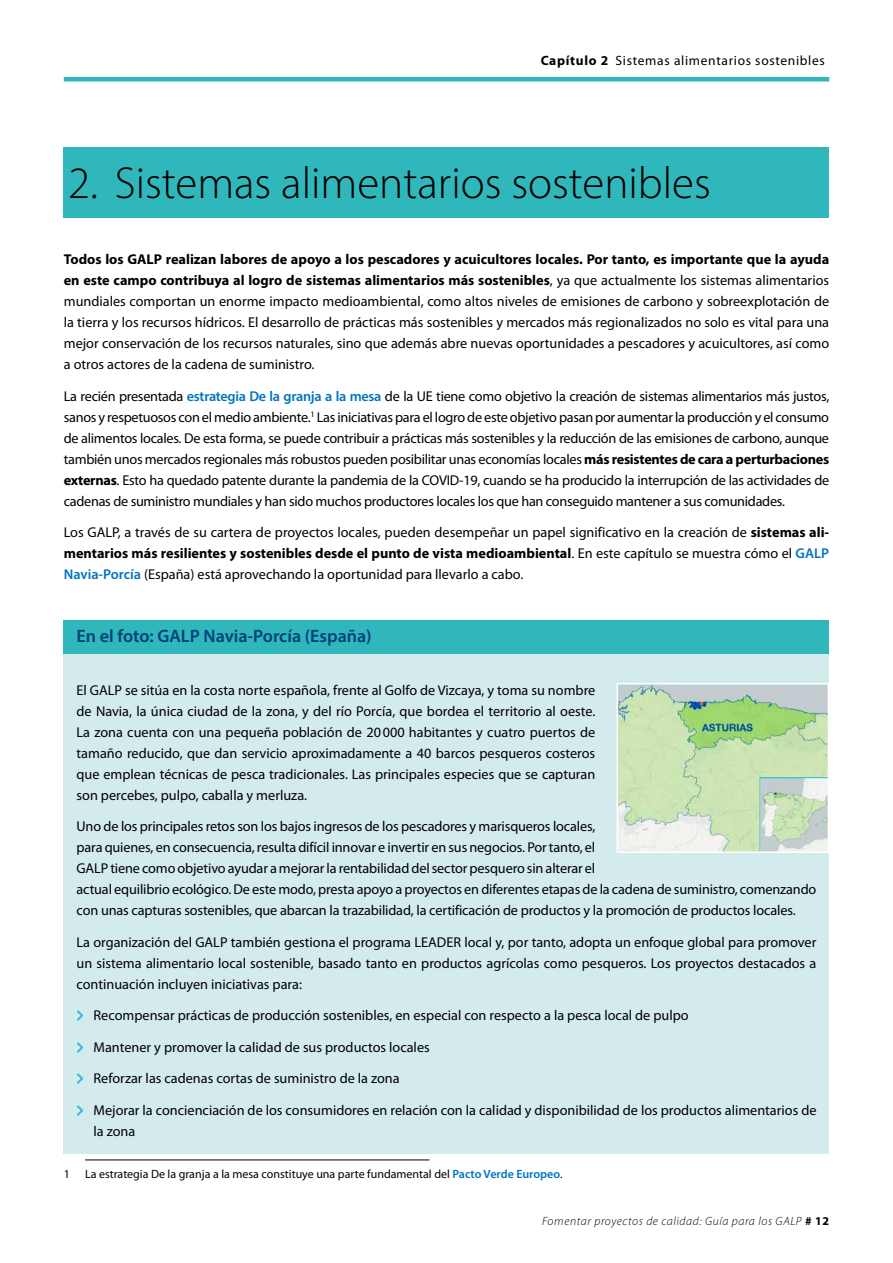
<style>
.page{position:relative;width:893px;height:1263px;background:#fff}
.page>*{position:absolute;margin:0;border:0;box-sizing:border-box;transform-origin:0 0}
.t1{font:300 45px "Myriad Pro";color:#000}
.t2{font:600 18px "Myriad Pro";color:#004179}
.t3{font:14.25px/21px "Myriad Pro";letter-spacing:-.01em;color:#000;text-align:justify}
.t4{font:13.5px "Myriad Pro";letter-spacing:.05em;color:#000}
.t5{font:12px "Myriad Pro";color:#000}
.t6{font:italic 300 12px "Myriad Pro";letter-spacing:.05em;color:#000}
.s1{font-weight:700}
.s2{font-weight:600;color:#0075be}
.s3{font-weight:700;font-style:normal}
</style>
<div class="page">
<div style="left:64px;top:77px;width:765px;height:5px;background:#2fb7bc"></div>
<hr style="left:85px;top:1160px;width:344px;height:1px;background:#000">
<div style="left:64px;top:147px;width:765px;height:71px;background:#2fb7bc"></div>
<div style="left:64px;top:620px;width:765px;height:41px;background:#2fb7bc"></div>
<div style="left:64px;top:654px;width:765px;height:38px;background:#d3ebec"></div>
<div style="left:64px;top:675px;width:765px;height:143px;background:#d3ebec"></div>
<div style="left:64px;top:812px;width:765px;height:121px;background:#d3ebec"></div>
<div style="left:64px;top:927px;width:765px;height:80px;background:#d3ebec"></div>
<div style="left:64px;top:1001px;width:765px;height:37px;background:#d3ebec"></div>
<div style="left:64px;top:1032px;width:765px;height:38px;background:#d3ebec"></div>
<div style="left:64px;top:1064px;width:765px;height:37px;background:#d3ebec"></div>
<div style="left:64px;top:1095px;width:765px;height:59px;background:#d3ebec"></div>
<img style="left:620px;top:686px;width:206px;height:164px">
<div style="left:617px;top:683px;width:212px;height:170px;border:2px solid #fff"></div>
<p class="t4" style="left:541px;top:52px;width:286px"><span class="s1">Capítulo 2</span> Sistemas alimentarios sostenibles</p>
<h1 class="t1" style="left:68px;top:156px;width:644px">2. Sistemas alimentarios sostenibles</h1>
<p class="t3" style="left:64px;top:248px;width:767px"><span class="s1">Todos los GALP realizan labores de apoyo a los pescadores y acuicultores locales. Por tanto, es importante que la ayuda en este campo contribuya al logro de sistemas alimentarios más sostenibles</span>, ya que actualmente los sistemas alimentarios mundiales comportan un enorme impacto medioambiental, como altos niveles de emisiones de carbono y sobreexplotación de la tierra y los recursos hídricos. El desarrollo de prácticas más sostenibles y mercados más regionalizados no solo es vital para una mejor conservación de los recursos naturales, sino que además abre nuevas oportunidades a pescadores y acuicultores, así como a otros actores de la cadena de suministro.</p>
<p class="t3" style="left:64px;top:385px;width:767px">La recién presentada <span class="s2">estrategia De la granja a la mesa</span> de la UE tiene como objetivo la creación de sistemas alimentarios más justos, sanos y respetuosos con el medio ambiente.<sup>1</sup> Las iniciativas para el logro de este objetivo pasan por aumentar la producción y el consumo de alimentos locales. De esta forma, se puede contribuir a prácticas más sostenibles y la reducción de las emisiones de carbono, aunque también unos mercados regionales más robustos pueden posibilitar unas economías locales <span class="s1">más resistentes de cara a perturbaciones externas</span>. Esto ha quedado patente durante la pandemia de la COVID-19, cuando se ha producido la interrupción de las actividades de cadenas de suministro mundiales y han sido muchos productores locales los que han conseguido mantener a sus comunidades.</p>
<p class="t3" style="left:64px;top:522px;width:767px">Los GALP, a través de su cartera de proyectos locales, pueden desempeñar un papel significativo en la creación de <span class="s1">sistemas ali&shy;mentarios más resilientes y sostenibles desde el punto de vista medioambiental</span>. En este capítulo se muestra cómo el <span class="s2">GALP Navia-Porcía</span> (España) está aprovechando la oportunidad para llevarlo a cabo.</p>
<p class="t2" style="left:77px;top:625px;width:297px">En el foto: GALP Navia-Porcía (España)</p>
<p class="t3" style="left:77px;top:679px;width:520px">El GALP se sitúa en la costa norte española, frente al Golfo de Vizcaya, y toma su nombre de Navia, la única ciudad de la zona, y del río Porcía, que bordea el territorio al oeste.<br>La zona cuenta con una pequeña población de 20000 habitantes y cuatro puertos de tamaño reducido, que dan servicio aproximadamente a 40 barcos pesqueros costeros que emplean técnicas de pesca tradicionales. Las principales especies que se capturan son percebes, pulpo, caballa y merluza.</p>
<p class="t3" style="left:77px;top:816px;width:741px;text-align:left">Uno de los principales retos son los bajos ingresos de los pescadores y marisqueros locales,<br>para quienes, en consecuencia, resulta difícil innovar e invertir en sus negocios. Por tanto, el<br>GALP tiene como objetivo ayudar a mejorar la rentabilidad del sector pesquero sin alterar el<br>actual equilibrio ecológico. De este modo, presta apoyo a proyectos en diferentes etapas de la cadena de suministro, comenzando con unas capturas sostenibles, que abarcan la trazabilidad, la certificación de productos y la promoción de productos locales.</p>
<p class="t3" style="left:77px;top:931px;width:741px">La organización del GALP también gestiona el programa LEADER local y, por tanto, adopta un enfoque global para promover un sistema alimentario local sostenible, basado tanto en productos agrícolas como pesqueros. Los proyectos destacados a continuación incluyen iniciativas para:</p>
<p class="t3" style="left:94px;top:1004px;width:597px">Recompensar prácticas de producción sostenibles, en especial con respecto a la pesca local de pulpo</p>
<p class="t3" style="left:94px;top:1036px;width:338px">Mantener y promover la calidad de sus productos locales</p>
<p class="t3" style="left:94px;top:1067px;width:308px">Reforzar las cadenas cortas de suministro de la zona</p>
<p class="t3" style="left:94px;top:1099px;width:724px">Mejorar la concienciación de los consumidores en relación con la calidad y disponibilidad de los productos alimentarios de la zona</p>
<p class="t5" style="left:64px;top:1166px;width:8px">1</p>
<p class="t5" style="left:85px;top:1166px;width:479px">La estrategia De la granja a la mesa constituye una parte fundamental del <span class="s2">Pacto Verde Europeo</span>.</p>
<p class="t6" style="left:542px;top:1214px;width:288px">Fomentar proyectos de calidad: Guía para los GALP <span class="s3"># 12</span></p>
</div>
